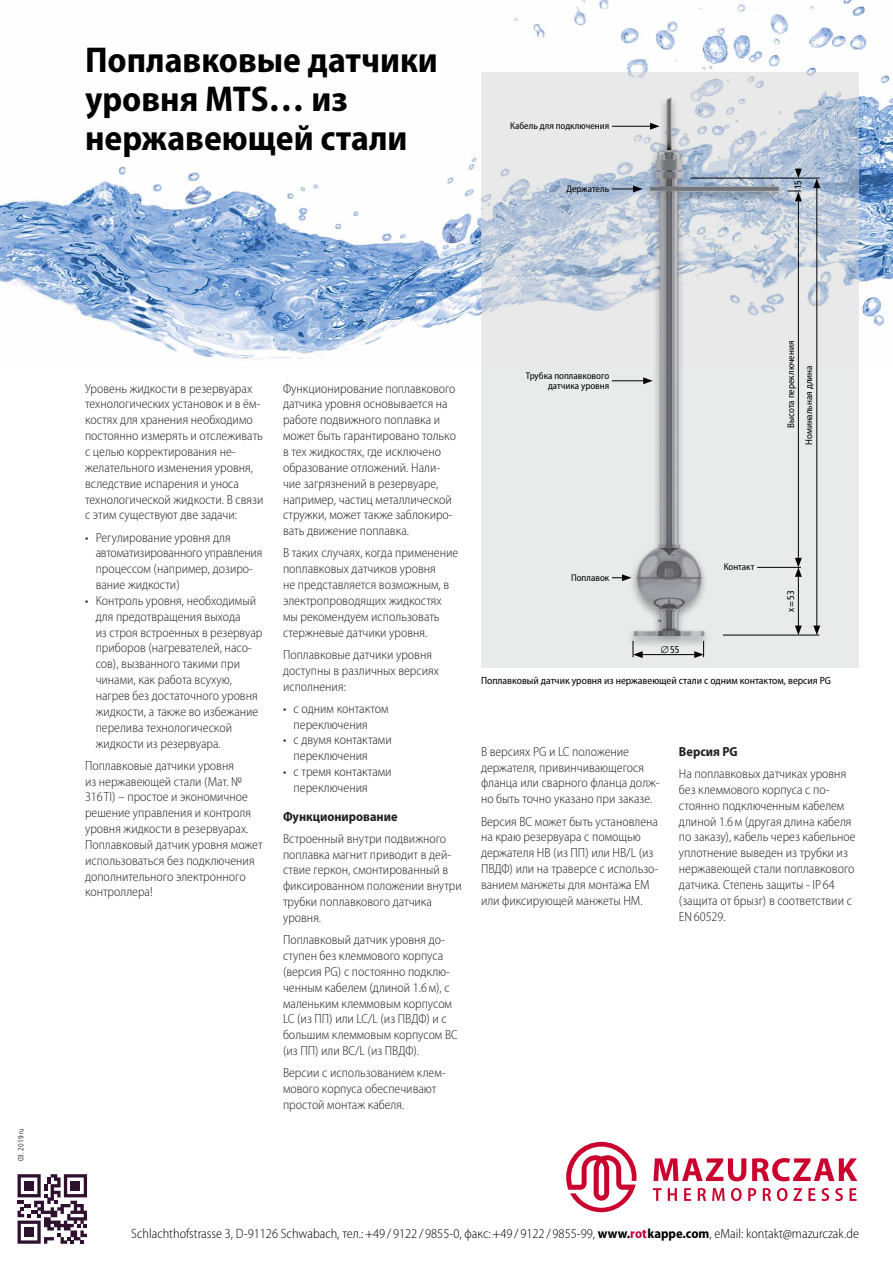
<style>
.page{position:relative;width:893px;height:1263px;background:#fff}
.page>*{position:absolute;margin:0;border:0;box-sizing:border-box;transform-origin:0 0}
.t1{font:700 semi-condensed 36px/39px "Myriad Pro";color:#000}
.t2{font:300 semi-condensed 13.5px "Myriad Pro";color:#000}
.t3{font:300 semi-condensed 13.2px/15.9px "Myriad Pro";color:#231f20}
.t4{font:700 semi-condensed 13.2px "Myriad Pro";color:#231f20}
.t5{font:semi-condensed 10.5px "Myriad Pro";color:#000}
.t6{font:semi-condensed 9.75px/9.8px "Myriad Pro";color:#000;text-align:right}
.t7{font:condensed 9.75px "Frutiger LT Std";color:#000}
.t8{font:300 condensed 7.5px "Frutiger LT Std";letter-spacing:.05em;color:#000}
.s1{font-weight:700}
.s2{font-weight:700;color:#c00039}
</style>
<div class="page">
<img style="left:0;top:0;width:893px;height:360px">
<svg style="left:653px;top:1158px;width:204px;height:23px"></svg>
<svg style="left:566px;top:1142px;width:70px;height:70px"></svg>
<svg style="left:653px;top:1188px;width:203px;height:13px"></svg>
<img style="left:481px;top:72px;width:378px;height:596px">
<svg style="left:795px;top:169px;width:7px;height:9px"></svg>
<hr style="left:798px;top:199px;width:1px;height:361px;background:#000">
<hr style="left:798px;top:574px;width:1px;height:54px;background:#000">
<svg style="left:795px;top:558px;width:7px;height:19px"></svg>
<svg style="left:795px;top:626px;width:7px;height:9px"></svg>
<hr style="left:816px;top:186px;width:1px;height:442px;background:#000">
<svg style="left:813px;top:179px;width:7px;height:9px"></svg>
<svg style="left:813px;top:626px;width:7px;height:9px"></svg>
<hr style="left:640px;top:654px;width:57px;height:1px;background:#000">
<hr style="left:612px;top:126px;width:40px;height:1px;background:#000">
<svg style="left:650px;top:123px;width:9px;height:7px"></svg>
<hr style="left:612px;top:380px;width:34px;height:1px;background:#000">
<svg style="left:643px;top:377px;width:10px;height:7px"></svg>
<svg style="left:612px;top:574px;width:19px;height:7px"></svg>
<svg style="left:612px;top:185px;width:31px;height:7px"></svg>
<svg style="left:787px;top:191px;width:15px;height:10px"></svg>
<hr style="left:757px;top:567px;width:44px;height:1px;background:#000">
<hr style="left:690px;top:178px;width:129px;height:1px;background:#000">
<hr style="left:723px;top:635px;width:96px;height:1px;background:#000">
<svg style="left:694px;top:641px;width:10px;height:17px"></svg>
<svg style="left:633px;top:641px;width:10px;height:17px"></svg>
<svg style="left:18px;top:1174px;width:69px;height:70px"></svg>
<p class="t8" style="left:17px;top:1161px;width:35px;rotate:-90deg">03.2019 ru</p>
<h1 class="t1" style="left:85px;top:41px;width:354px">Поплавковые датчики уровня MTS… из нержавеющей стали</h1>
<p class="t6" style="left:510px;top:121px;width:100px">Кабель для подключения</p>
<p class="t6" style="left:566px;top:184px;width:44px">Держатель</p>
<p class="t7" style="left:792px;top:189px;width:11px;rotate:-90deg">15</p>
<p class="t3" style="left:85px;top:381px;width:180px">Уровень жидкости в резервуарах технологических установок и в ём&shy;костях для хранения необходимо постоянно измерять и отслеживать с целью корректирования не&shy;желательного изменения уровня, вследствие испарения и уноса технологической жидкости. В связи с этим существуют две задачи:</p>
<p class="t3" style="left:96px;top:529px;width:168px;text-indent:-11px">• Регулирование уровня для автоматизированного управления процессом (например, дозиро&shy;вание жидкости)</p>
<p class="t3" style="left:96px;top:593px;width:168px;text-indent:-11px">• Контроль уровня, необходимый для предотвращения выхода<br>из строя встроенных в резервуар приборов (нагревателей, насо&shy;сов), вызванного такими при чинами, как работа всухую, нагрев без достаточного уровня жидкости, а также во избежание перелива технологической жидкости из резервуара.</p>
<p class="t3" style="left:85px;top:758px;width:179px">Поплавковые датчики уровня<br>из нержавеющей стали (Мат. №<br>316TI) – простое и экономичное решение управления и контроля уровня жидкости в резервуарах.<br>Поплавковый датчик уровня может использоваться без подключения дополнительного электронного контроллера!</p>
<p class="t3" style="left:283px;top:381px;width:174px">Функционирование поплавкового датчика уровня основывается на работе подвижного поплавка и может быть гарантировано только в тех жидкостях, где исключено образование отложений. Нали&shy;чие загрязнений в резервуаре, например, частиц металлической стружки, может также заблокиро&shy;вать движение поплавка.</p>
<p class="t3" style="left:283px;top:545px;width:177px">В таких случаях, когда применение поплавковых датчиков уровня<br>не представляется возможным, в электропроводящих жидкостях мы рекомендуем использовать стержневые датчики уровня.</p>
<p class="t3" style="left:283px;top:647px;width:158px">Поплавковые датчики уровня доступны в различных версиях исполнения:</p>
<p class="t3" style="left:294px;top:701px;width:96px;text-indent:-11px">• с одним контактом переключения</p>
<p class="t3" style="left:294px;top:732px;width:100px;text-indent:-11px">• с двумя контактами переключения</p>
<p class="t3" style="left:294px;top:764px;width:100px;text-indent:-11px">• с тремя контактами переключения</p>
<p class="t4" style="left:283px;top:809px;width:116px">Функционирование</p>
<p class="t3" style="left:283px;top:831px;width:180px">Встроенный внутри подвижного поплавка магнит приводит в дей&shy;ствие геркон, смонтированный в фиксированном положении внутри трубки поплавкового датчика уровня.</p>
<p class="t3" style="left:283px;top:932px;width:176px">Поплавковый датчик уровня до&shy;ступен без клеммового корпуса (версия PG) с постоянно подклю&shy;ченным кабелем (длиной 1.6м), с маленьким клеммовым корпусом<br>LC (из ПП) или LC/L (из ПВДФ) и с большим клеммовым корпусом ВС (из ПП) или ВС/L (из ПВДФ).</p>
<p class="t3" style="left:283px;top:1065px;width:164px">Версии с использованием клем&shy;мового корпуса обеспечивают простой монтаж кабеля.</p>
<p class="t6" style="left:526px;top:371px;width:85px">Трубка поплавкового датчика уровня</p>
<p class="t6" style="left:571px;top:573px;width:40px">Поплавок</p>
<p class="t6" style="left:782px;top:445px;width:106px;line-height:18.1px;text-align:left;text-indent:17px;rotate:-90deg">Высота переключения<br>Номинальная длина</p>
<p class="t7" style="left:661px;top:643px;width:20px">∅55</p>
<p class="t6" style="left:724px;top:562px;width:32px">Контакт</p>
<p class="t7" style="left:785px;top:612px;width:23px;rotate:-90deg">x=53</p>
<p class="t5" style="left:481px;top:675px;width:352px">Поплавковый датчик уровня из нержавеющей стали с одним контактом, версия PG</p>
<p class="t3" style="left:481px;top:744px;width:180px">В версиях PG и LC положение держателя, привинчивающегося фланца или сварного фланца долж&shy;но быть точно указано при заказе.</p>
<p class="t3" style="left:481px;top:813px;width:179px">Версия BС может быть установлена на краю резервуара с помощью держателя HB (из ПП) или НВ/L (из<br>ПВДФ) или на траверсе с использо&shy;ванием манжеты для монтажа EM или фиксирующей манжеты HM.</p>
<p class="t4" style="left:679px;top:744px;width:60px">Версия PG</p>
<p class="t3" style="left:679px;top:766px;width:178px">На поплавковых датчиках уровня без клеммового корпуса с по&shy;стоянно подключенным кабелем длиной 1.6м (другая длина кабеля по заказу), кабель через кабельное уплотнение выведен из трубки из нержавеющей стали поплавкового датчика. Степень защиты - IP 64 (защита от брызг) в соответствии с<br>EN60529.</p>
<p class="t2" style="left:131px;top:1226px;width:729px">Schlachthofstrasse 3, D-91126 Schwabach, тел.:+49 / 9122 / 9855-0, факс:+49 / 9122 / 9855-99, <span class="s1">www.</span><span class="s2">rot</span><span class="s1">kappe.com</span>, eMail: kontakt@mazurczak.de</p>
</div>
